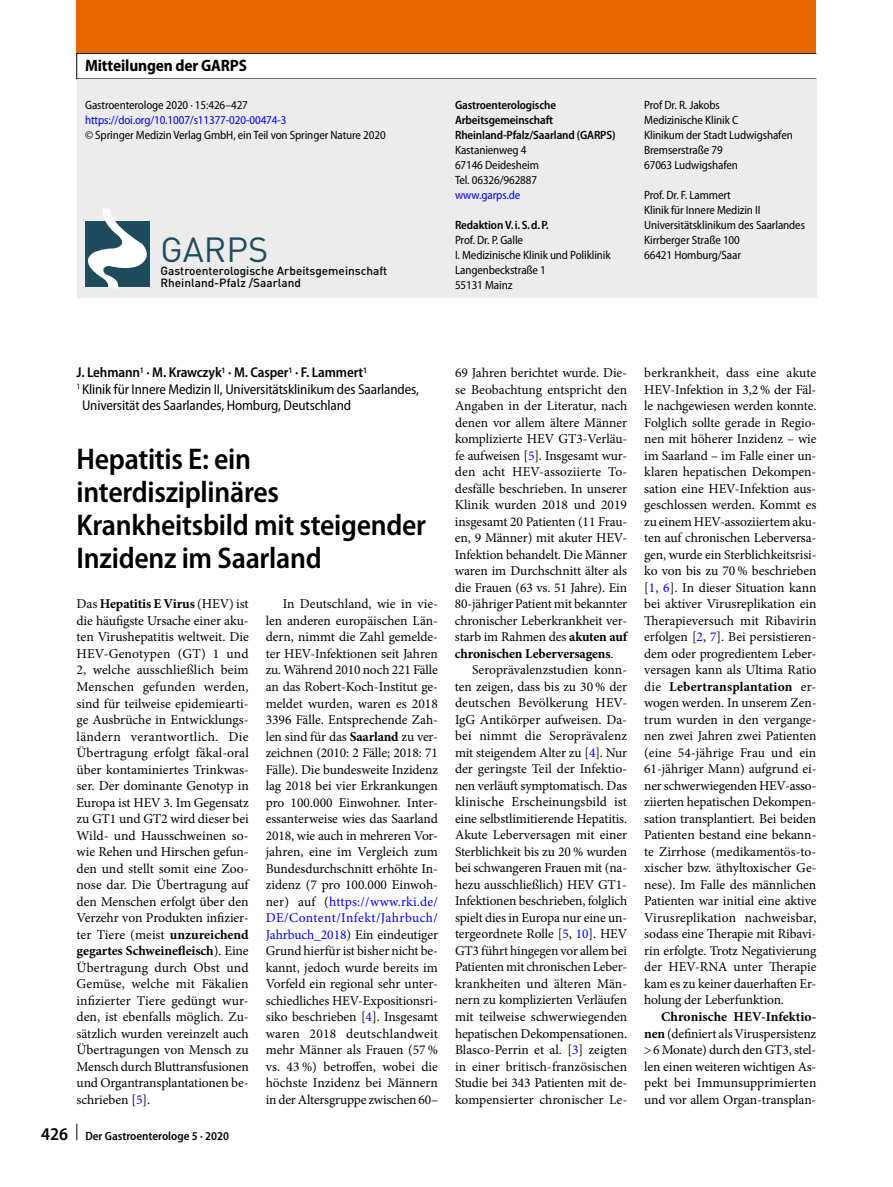
<style>
.page{position:relative;width:893px;height:1187px;background:#fff}
.page>*{position:absolute;margin:0;border:0;box-sizing:border-box;transform-origin:0 0}
.t1{font:34.5px "DIN Pro";color:#1f4c5d}
.t2{font:600 semi-condensed 30px/33px "Myriad Pro";letter-spacing:-.01em;color:#000}
.t3{font:700 semi-condensed 16.5px "Myriad Pro";letter-spacing:-.01em;color:#000}
.t4{font:semi-condensed 14.25px "Myriad Pro";letter-spacing:-.01em;color:#000}
.t5{font:600 semi-condensed 14.25px "Myriad Pro";letter-spacing:-.01em;color:#000}
.t6{font:13.5px/16.5px "Minion Pro";letter-spacing:-.01em;color:#000;text-align:justify}
.t7{font:semi-condensed 12px/15px "Myriad Pro";letter-spacing:-.01em;color:#000}
.t8{font:600 semi-condensed 12px/15px "Myriad Pro";letter-spacing:-.01em;color:#000}
.t9{font:semi-condensed 12px "Myriad Pro";letter-spacing:-.01em;color:#00f}
.t10{font:500 11.85px/12.8px "DIN Pro";color:#000}
.s1{font-weight:700}
.s2{color:#00f}
.s3{font-size:18px}
</style>
<div class="page">
<svg style="left:77px;top:1123px;width:1px;height:17px"></svg>
<div style="left:77px;top:53px;width:740px;height:26px;border:1px solid #000"></div>
<div style="left:77px;top:0;width:739px;height:53px;background:#e86600"></div>
<div style="left:77px;top:79px;width:739px;height:218px;background:#ececec"></div>
<svg style="left:85px;top:209px;width:65px;height:79px"></svg>
<p class="t3" style="left:85px;top:56px;width:163px">Mitteilungen der GARPS</p>
<p class="t7" style="left:85px;top:98px;width:164px">Gastroenterologe 2020 · 15:426–427</p>
<p class="t9" style="left:85px;top:113px;width:203px">https://doi.org/10.1007/s11377-020-00474-3</p>
<p class="t7" style="left:85px;top:128px;width:302px">© Springer Medizin Verlag GmbH, ein Teil von Springer Nature 2020</p>
<h1 class="t1" style="left:160px;top:226px;width:110px">GARPS</h1>
<p class="t10" style="left:160px;top:263px;width:228px">Gastroenterologische Arbeitsgemeinschaft<br>Rheinland-Pfalz /Saarland</p>
<p class="t8" style="left:455px;top:98px;width:162px">Gastroenterologische<br>Arbeitsgemeinschaft<br>Rheinland-Pfalz/Saarland (GARPS)</p>
<p class="t7" style="left:455px;top:143px;width:86px">Kastanienweg 4<br>67146 Deidesheim<br>Tel. 06326/962887</p>
<p class="t9" style="left:455px;top:188px;width:67px">www.garps.de</p>
<p class="t8" style="left:455px;top:218px;width:95px">Redaktion V.i.S.d.P.</p>
<p class="t7" style="left:455px;top:233px;width:157px">Prof. Dr. P. Galle<br>I. Medizinische Klinik und Poliklinik<br>Langenbeckstraße 1<br>55131 Mainz</p>
<p class="t7" style="left:644px;top:98px;width:150px">Prof Dr. R. Jakobs<br>Medizinische Klinik C<br>Klinikum der Stadt Ludwigshafen<br>Bremserstraße 79<br>67063 Ludwigshafen</p>
<p class="t7" style="left:644px;top:188px;width:162px">Prof. Dr. F. Lammert<br>Klinik für Innere Medizin II<br>Universitätsklinikum des Saarlandes<br>Kirrberger Straße 100</p>
<p class="t7" style="left:644px;top:248px;width:98px">66421 Homburg/Saar</p>
<p class="t5" style="left:77px;top:364px;width:292px">J. Lehmann<sup>1</sup> · M. Krawczyk<sup>1</sup> · M. Casper<sup>1</sup> · F. Lammert<sup>1</sup></p>
<p class="t4" style="left:77px;top:381px;width:344px"><sup>1</sup> Klinik für Innere Medizin II, Universitätsklinikum des Saarlandes,</p>
<p class="t4" style="left:82px;top:398px;width:271px">Universität des Saarlandes, Homburg, Deutschland</p>
<h2 class="t2" style="left:77px;top:443px;width:351px">Hepatitis E: ein interdisziplinäres<br>Krankheitsbild mit steigender<br>Inzidenz im Saarland</h2>
<p class="t6" style="left:77px;top:596px;width:174px">Das <span class="s1">Hepatitis E Virus</span> (HEV) ist die häufigste Ursache einer aku&shy;ten Virushepatitis weltweit. Die HEV-Genotypen (GT) 1 und 2, welche ausschließlich beim Menschen gefunden werden, sind für teilweise epidemiearti&shy;ge Ausbrüche in Entwicklungs&shy;ländern verantwortlich. Die Übertragung erfolgt fäkal-oral über kontaminiertes Trinkwas&shy;ser. Der dominante Genotyp in Europa ist HEV 3. Im Gegensatz zu GT1 und GT2 wird dieser bei Wild- und Hausschweinen so&shy;wie Rehen und Hirschen gefun&shy;den und stellt somit eine Zoo&shy;nose dar. Die Übertragung auf den Menschen erfolgt über den Verzehr von Produkten infizier&shy;ter Tiere (meist <span class="s1">unzureichend gegartes Schweinefleisch</span>). Eine Übertragung durch Obst und Gemüse, welche mit Fäkalien infizierter Tiere gedüngt wur&shy;den, ist ebenfalls möglich. Zu&shy;sätzlich wurden vereinzelt auch Übertragungen von Mensch zu Mensch durch Bluttransfusionen und Organtransplantationen be&shy;schrieben [<span class="s2">5</span>].</p>
<p class="t6" style="left:266px;top:596px;width:174px;text-indent:17px">In Deutschland, wie in vie&shy;len anderen europäischen Län&shy;dern, nimmt die Zahl gemelde&shy;ter HEV-Infektionen seit Jahren zu. Während 2010 noch 221 Fälle an das Robert-Koch-Institut ge&shy;meldet wurden, waren es 2018<br>3396 Fälle. Entsprechende Zah&shy;len sind für das <span class="s1">Saarland</span> zu ver&shy;zeichnen (2010: 2 Fälle; 2018: 71<br>Fälle). Die bundesweite Inzidenz lag 2018 bei vier Erkrankungen pro 100.000 Einwohner. Inter&shy;essanterweise wies das Saarland 2018, wie auch in mehreren Vor&shy;jahren, eine im Vergleich zum Bundesdurchschnitt erhöhte In&shy;zidenz (7 pro 100.000 Einwoh&shy;ner) auf (<span class="s2">https://www.rki.de/ DE/Content/Infekt/Jahrbuch/ Jahrbuch_2018</span>) Ein eindeutiger Grund hierfür ist bisher nicht be&shy;kannt, jedoch wurde bereits im Vorfeld ein regional sehr unter&shy;schiedliches HEV-Expositionsri&shy;siko beschrieben [<span class="s2">4</span>]. Insgesamt waren 2018 deutschlandweit mehr Männer als Frauen (57 % vs. 43 %) betroffen, wobei die höchste Inzidenz bei Männern in der Altersgruppe zwischen 60–</p>
<p class="t8" style="left:41px;top:1128px;width:189px"><span class="s3">426</span> Der Gastroenterologe 5 · 2020</p>
<p class="t6" style="left:455px;top:365px;width:174px">69 Jahren berichtet wurde. Die&shy;se Beobachtung entspricht den Angaben in der Literatur, nach denen vor allem ältere Männer komplizierte HEV GT3-Verläu&shy;fe aufweisen [<span class="s2">5</span>]. Insgesamt wur&shy;den acht HEV-assoziierte To&shy;desfälle beschrieben. In unserer Klinik wurden 2018 und 2019 insgesamt 20 Patienten (11 Frau&shy;en, 9 Männer) mit akuter HEV-Infektion behandelt. Die Männer waren im Durchschnitt älter als die Frauen (63 vs. 51 Jahre). Ein 80-jähriger Patient mit bekannter chronischer Leberkrankheit ver&shy;starb im Rahmen des <span class="s1">akuten auf chronischen Leberversagens</span>.</p>
<p class="t6" style="left:455px;top:661px;width:174px;text-indent:17px">Seroprävalenzstudien konn&shy;ten zeigen, dass bis zu 30% der deutschen Bevölkerung HEV-IgG Antikörper aufweisen. Da&shy;bei nimmt die Seroprävalenz mit steigendem Alter zu [<span class="s2">4</span>]. Nur der geringste Teil der Infektio&shy;nen verläuft symptomatisch. Das klinische Erscheinungsbild ist eine selbstlimitierende Hepatitis.<br>Akute Leberversagen mit einer Sterblichkeit bis zu 20 % wurden bei schwangeren Frauen mit (na&shy;hezu ausschließlich) HEV GT1- Infektionen beschrieben, folglich spielt dies in Europa nur eine un&shy;tergeordnete Rolle [<span class="s2">5</span>, <span class="s2">10</span>]. HEV GT3 führt hingegen vor allem bei Patienten mit chronischen Leber&shy;krankheiten und älteren Män&shy;nern zu komplizierten Verläufen mit teilweise schwerwiegenden hepatischen Dekompensationen.<br>Blasco-Perrin et al. [<span class="s2">3</span>] zeigten in einer britisch-französischen Studie bei 343 Patienten mit de&shy;kompensierter chronischer Le-</p>
<p class="t6" style="left:644px;top:364px;width:174px">berkrankheit, dass eine akute HEV-Infektion in 3,2 % der Fäl&shy;le nachgewiesen werden konnte.<br>Folglich sollte gerade in Regio&shy;nen mit höherer Inzidenz – wie im Saarland – im Falle einer un&shy;klaren hepatischen Dekompen&shy;sation eine HEV-Infektion aus&shy;geschlossen werden. Kommt es zu einem HEV-assoziiertem aku&shy;ten auf chronischen Leberversa&shy;gen, wurde ein Sterblichkeitsrisi&shy;ko von bis zu 70 % beschrieben [<span class="s2">1</span>, <span class="s2">6</span>]. In dieser Situation kann bei aktiver Virusreplikation ein Therapieversuch mit Ribavirin erfolgen [<span class="s2">2</span>, <span class="s2">7</span>]. Bei persistieren&shy;dem oder progredientem Leber&shy;versagen kann als Ultima Ratio die <span class="s1">Lebertransplantation</span> er&shy;wogen werden. In unserem Zen&shy;trum wurden in den vergange&shy;nen zwei Jahren zwei Patienten (eine 54-jährige Frau und ein 61-jähriger Mann) aufgrund ei&shy;ner schwerwiegenden HEV-asso&shy;ziierten hepatischen Dekompen&shy;sation transplantiert. Bei beiden Patienten bestand eine bekann&shy;te Zirrhose (medikamentös-to&shy;xischer bzw. äthyltoxischer Ge&shy;nese). Im Falle des männlichen Patienten war initial eine aktive Virusreplikation nachweisbar, sodass eine Therapie mit Ribavi&shy;rin erfolgte. Trotz Negativierung der HEV-RNA unter Therapie kam es zu keiner dauerhaften Er&shy;holung der Leberfunktion.</p>
<p class="t6" style="left:644px;top:1008px;width:174px;text-indent:17px"><span class="s1">Chronische HEV-Infektio&shy;nen</span> (definiert als Viruspersistenz &gt;6 Monate) durch den GT3, stel&shy;len einen weiteren wichtigen As&shy;pekt bei Immunsupprimierten und vor allem Organ-transplan-</p>
</div>
